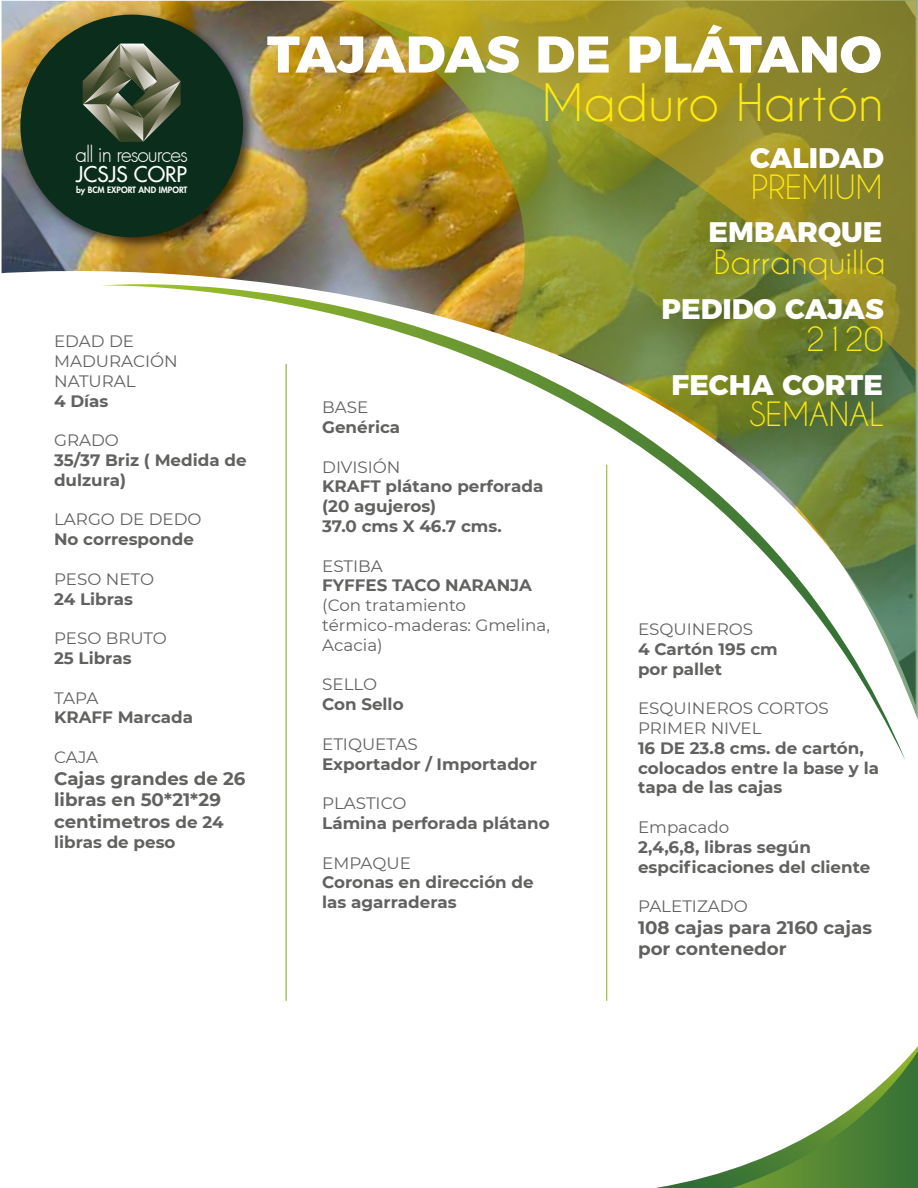
<style>
.page{position:relative;width:918px;height:1188px;background:#fff}
.page>*{position:absolute;margin:0;border:0;box-sizing:border-box;transform-origin:0 0}
.t1{font:800 51.45px "Montserrat";color:#fff}
.t2{font:48.45px "Caviar Dreams";color:#fcea10}
.t3{font:31.35px "Caviar Dreams";color:#fcea10}
.t4{font:800 28.35px "Montserrat";color:#fff}
.t5{font:500 21px "Futura Std";color:#fff}
.t6{font:300 20.85px "Futura";letter-spacing:-.05em;color:#fff}
.t7{font:700 18px/21.6px "Montserrat";color:#616160}
.t8{font:700 16.5px/19.8px "Montserrat";color:#616160}
.t9{font:16.5px/19.8px "Montserrat";color:#616160}
.t10{font:800 8.55px "Futura Std";color:#fff}
.s1{font-size:16.5px}
</style>
<div class="page">
<img style="left:2px;top:1px;width:306px;height:283px">
<img style="left:12px;top:6px;width:249px;height:249px">
<div style="left:20px;top:15px;width:223px;height:222px;background:#0b2d1b;border-radius:50%"></div>
<svg style="left:83px;top:44px;width:98px;height:98px"></svg>
<svg style="left:517px;top:377px;width:401px;height:343px"></svg>
<img style="left:308px;top:0;width:610px;height:377px">
<svg style="left:656px;top:1046px;width:262px;height:142px"></svg>
<hr style="left:606px;top:465px;width:1px;height:536px;background:#fff">
<p class="t6" style="left:76px;top:142px;width:114px">all in resources</p>
<p class="t5" style="left:76px;top:161px;width:113px">JCSJS CORP</p>
<p class="t10" style="left:76px;top:184px;width:113px">by BCM EXPORT AND IMPORT</p>
<h1 class="t1" style="left:267px;top:12px;width:616px">TAJADAS DE PLÁTANO</h1>
<h2 class="t2" style="left:542px;top:74px;width:343px">Maduro Hartón</h2>
<h3 class="t4" style="left:750px;top:134px;width:135px">CALIDAD</h3>
<h3 class="t3" style="left:751px;top:168px;width:133px">PREMIUM</h3>
<h3 class="t4" style="left:709px;top:209px;width:175px">EMBARQUE</h3>
<h3 class="t3" style="left:714px;top:243px;width:173px">Barranquilla</h3>
<h3 class="t4" style="left:662px;top:286px;width:224px">PEDIDO CAJAS</h3>
<p class="t9" style="left:54px;top:331px;width:82px">EDAD DE</p>
<h3 class="t3" style="left:806px;top:320px;width:79px">2120</h3>
<p class="t9" style="left:54px;top:351px;width:125px">MADURACIÓN<br>NATURAL</p>
<p class="t8" style="left:54px;top:390px;width:56px">4 Días</p>
<p class="t9" style="left:54px;top:430px;width:66px">GRADO</p>
<p class="t8" style="left:54px;top:449px;width:194px">35/37 Briz ( Medida de dulzura)</p>
<p class="t9" style="left:54px;top:509px;width:149px">LARGO DE DEDO</p>
<p class="t8" style="left:54px;top:529px;width:141px">No corresponde</p>
<p class="t9" style="left:54px;top:568px;width:101px">PESO NETO</p>
<p class="t8" style="left:54px;top:588px;width:80px">24 Libras</p>
<p class="t9" style="left:54px;top:628px;width:114px">PESO BRUTO</p>
<p class="t8" style="left:54px;top:647px;width:79px">25 Libras</p>
<p class="t9" style="left:54px;top:687px;width:46px">TAPA</p>
<p class="t8" style="left:54px;top:707px;width:141px">KRAFF Marcada</p>
<p class="t9" style="left:54px;top:747px;width:46px">CAJA</p>
<p class="t7" style="left:54px;top:767px;width:193px">Cajas grandes de 26 libras en 50*21*29 centimetros <span class="s1">de 24</span></p>
<p class="t8" style="left:54px;top:831px;width:123px">libras de peso</p>
<h3 class="t4" style="left:672px;top:361px;width:213px">FECHA CORTE</h3>
<h3 class="t3" style="left:749px;top:396px;width:136px">SEMANAL</h3>
<p class="t9" style="left:322px;top:397px;width:48px">BASE</p>
<p class="t8" style="left:322px;top:416px;width:80px">Genérica</p>
<p class="t9" style="left:322px;top:456px;width:80px">DIVISIÓN</p>
<p class="t8" style="left:322px;top:476px;width:223px">KRAFT plátano perforada (20 agujeros)<br>37.0 cms X 46.7 cms.</p>
<p class="t9" style="left:322px;top:555px;width:62px">ESTIBA</p>
<p class="t8" style="left:322px;top:575px;width:211px">FYFFES TACO NARANJA</p>
<p class="t9" style="left:322px;top:595px;width:229px">(Con tratamiento térmico-maderas: Gmelina,<br>Acacia)</p>
<p class="t9" style="left:322px;top:674px;width:56px">SELLO</p>
<p class="t8" style="left:322px;top:694px;width:83px">Con Sello</p>
<p class="t9" style="left:322px;top:733px;width:97px">ETIQUETAS</p>
<p class="t8" style="left:322px;top:753px;width:216px">Exportador / Importador</p>
<p class="t9" style="left:322px;top:793px;width:86px">PLASTICO</p>
<p class="t8" style="left:322px;top:812px;width:229px">Lámina perforada plátano</p>
<p class="t9" style="left:322px;top:852px;width:90px">EMPAQUE</p>
<p class="t8" style="left:322px;top:872px;width:213px">Coronas en dirección de las agarraderas</p>
<p class="t9" style="left:638px;top:619px;width:117px">ESQUINEROS</p>
<p class="t8" style="left:638px;top:638px;width:141px">4 Cartón 195 cm por pallet</p>
<p class="t9" style="left:638px;top:698px;width:192px">ESQUINEROS CORTOS<br>PRIMER NIVEL</p>
<p class="t8" style="left:638px;top:737px;width:242px">16 DE 23.8 cms. de cartón, colocados entre la base y la tapa de las cajas</p>
<p class="t9" style="left:638px;top:817px;width:93px">Empacado</p>
<p class="t8" style="left:638px;top:836px;width:234px">2,4,6,8, libras según espcificaciones del cliente</p>
<p class="t9" style="left:638px;top:896px;width:111px">PALETIZADO</p>
<p class="t7" style="left:638px;top:916px;width:236px">108 cajas para 2160 cajas por contenedor</p>
</div>
